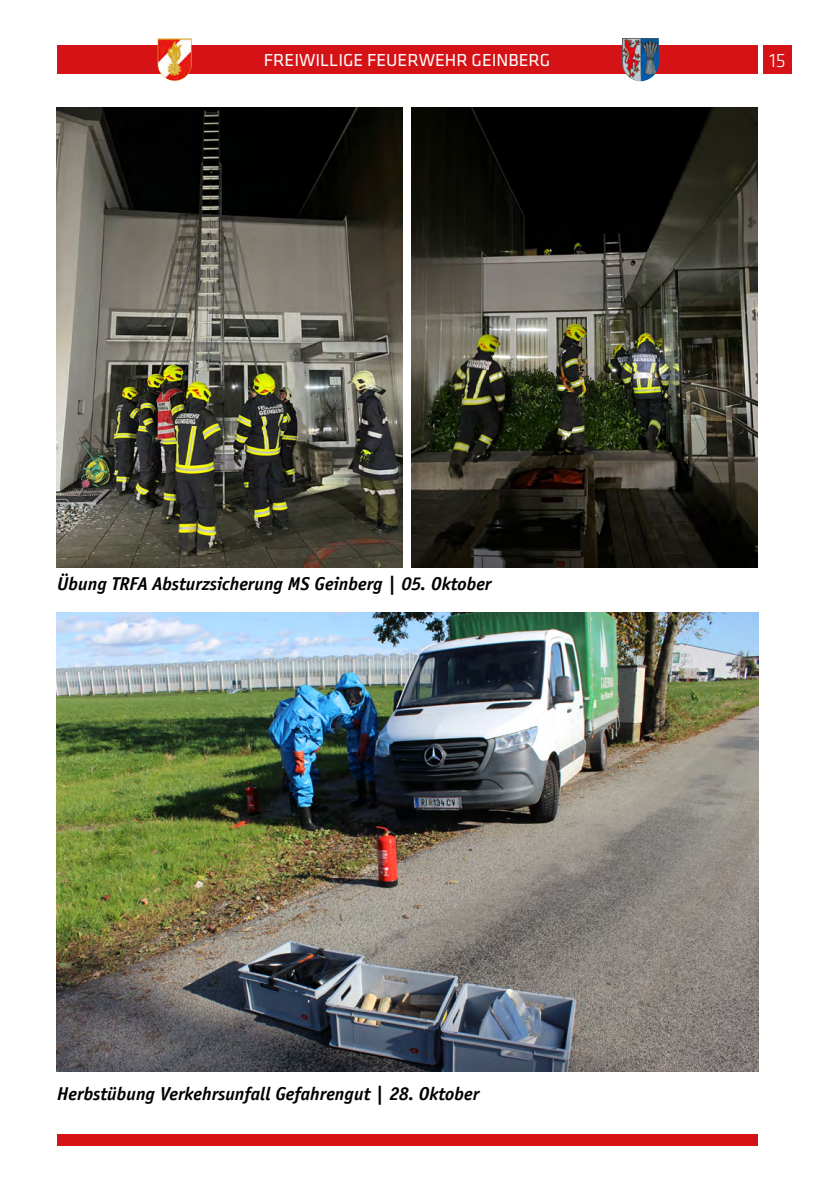
<style>
.page{position:relative;width:840px;height:1191px;background:#fff}
.page>*{position:absolute;margin:0;border:0;box-sizing:border-box;transform-origin:0 0}
.t1{font:300 20px "Klavika";color:#fff}
.t2{font:italic 700 19px "Officina Sans";color:#000}
.t3{font:18px "Klavika";color:#fff}
</style>
<div class="page">
<div style="left:57px;top:1134px;width:700px;height:11px;background:#d51317"></div>
<div style="left:763px;top:45px;width:28px;height:29px;background:#d51317"></div>
<div style="left:57px;top:45px;width:700px;height:29px;background:#d51317"></div>
<img style="left:157px;top:38px;width:34px;height:43px">
<img style="left:622px;top:38px;width:36px;height:43px">
<img style="left:57px;top:612px;width:700px;height:459px">
<img style="left:57px;top:108px;width:346px;height:459px">
<img style="left:411px;top:108px;width:346px;height:459px">
<p class="t3" style="left:264px;top:51px;width:288px">FREIWILLIGE FEUERWEHR GEINBERG</p>
<p class="t1" style="left:768px;top:50px;width:18px">15</p>
<p class="t2" style="left:57px;top:572px;width:435px">Übung TRFA Absturzsicherung MS Geinberg | 05. Oktober</p>
<p class="t2" style="left:57px;top:1082px;width:423px">Herbstübung Verkehrsunfall Gefahrengut | 28. Oktober</p>
</div>
